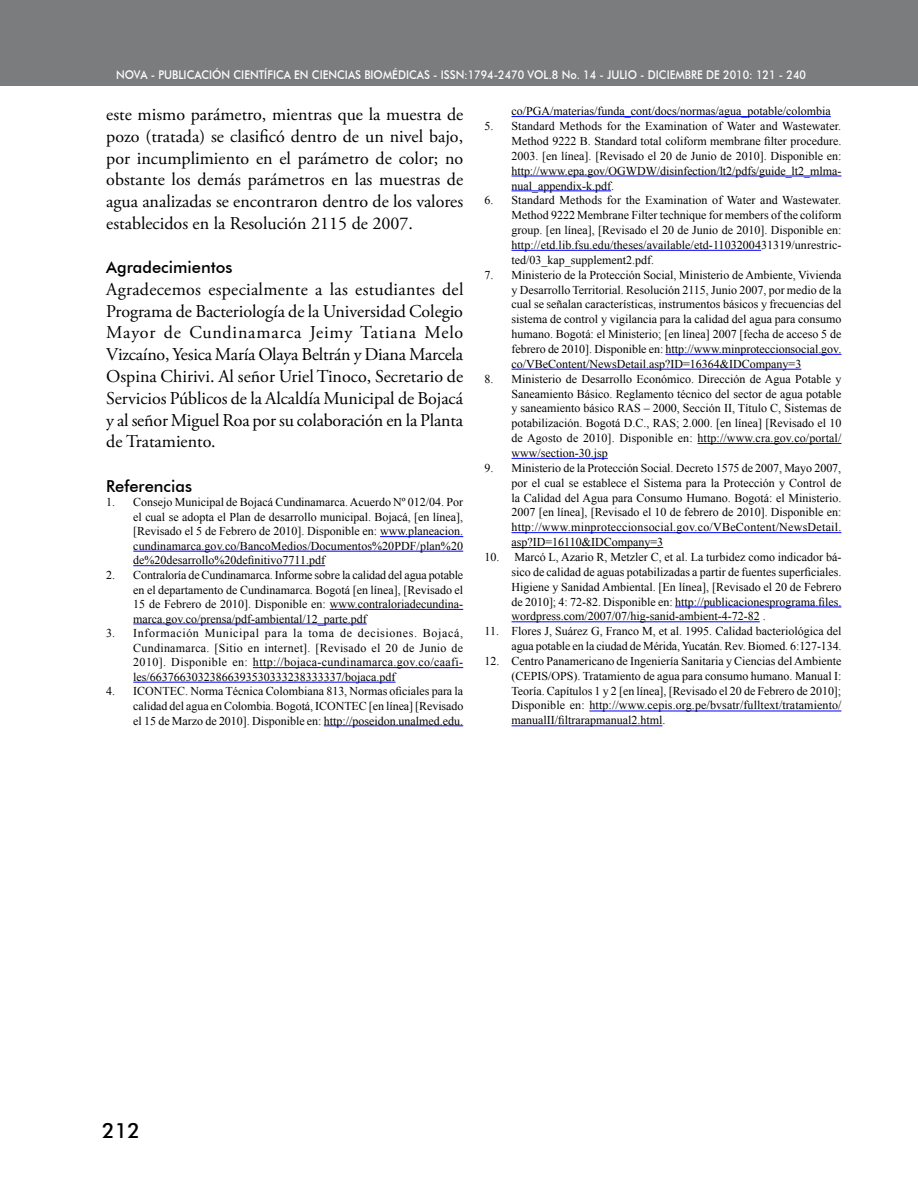
<style>
.page{position:relative;width:918px;height:1188px;background:#fff}
.page>*{position:absolute;margin:0;border:0;box-sizing:border-box;transform-origin:0 0}
.t1{font:500 21px "Futura BT";color:#000}
.t2{font:18px/21.8px "Adobe Garamond Pro";color:#000;text-align:justify}
.t3{font:500 16.5px "Futura BT";color:#000}
.t4{font:12px/14.9px "Times New Roman";color:#000;text-align:justify}
.t5{font:500 12px "Futura BT";color:#fff;scale:.9 1}
</style>
<div class="page">
<div style="left:0;top:0;width:918px;height:86px;background:#7b7c7e"></div>
<hr style="left:380px;top:536px;width:83px;height:1px;background:#00f">
<hr style="left:133px;top:551px;width:330px;height:1px;background:#00f">
<hr style="left:133px;top:565px;width:192px;height:1px;background:#00f">
<hr style="left:330px;top:609px;width:133px;height:1px;background:#00f">
<hr style="left:133px;top:624px;width:234px;height:1px;background:#00f">
<hr style="left:253px;top:667px;width:210px;height:1px;background:#00f">
<hr style="left:133px;top:682px;width:263px;height:1px;background:#00f">
<hr style="left:324px;top:726px;width:139px;height:1px;background:#00f">
<hr style="left:512px;top:116px;width:319px;height:1px;background:#00f">
<hr style="left:512px;top:176px;width:329px;height:1px;background:#00f">
<hr style="left:512px;top:191px;width:99px;height:1px;background:#00f">
<hr style="left:512px;top:250px;width:249px;height:1px;background:#00f">
<hr style="left:666px;top:354px;width:175px;height:1px;background:#00f">
<hr style="left:512px;top:369px;width:289px;height:1px;background:#00f">
<hr style="left:698px;top:443px;width:143px;height:1px;background:#00f">
<hr style="left:512px;top:458px;width:96px;height:1px;background:#00f">
<hr style="left:512px;top:532px;width:329px;height:1px;background:#00f">
<hr style="left:512px;top:547px;width:151px;height:1px;background:#00f">
<hr style="left:675px;top:607px;width:166px;height:1px;background:#00f">
<hr style="left:512px;top:622px;width:248px;height:1px;background:#00f">
<hr style="left:589px;top:711px;width:252px;height:1px;background:#00f">
<hr style="left:512px;top:726px;width:150px;height:1px;background:#00f">
<p class="t5" style="left:116px;top:68px;width:606px">NOVA - Publicación Científica EN CIENCIAS BIOMÉDICAS - ISSN:1794-2470 Vol.8 No. 14 - JULIO - DICIE</p>
<p class="t5" style="left:676px;top:68px;width:147px">MBRE DE 2010: 121 - 240</p>
<p class="t2" style="left:106px;top:104px;width:358px">este mismo parámetro, mientras que la muestra de pozo (tratada) se clasificó dentro de un nivel bajo, por incumplimiento en el parámetro de color; no obstante los demás parámetros en las muestras de agua analizadas se encontraron dentro de los valores establecidos en la Resolución 2115 de 2007.</p>
<h3 class="t3" style="left:106px;top:257px;width:128px">Agradecimientos</h3>
<p class="t2" style="left:106px;top:279px;width:359px">Agradecemos especialmente a las estudiantes del Programa de Bacteriología de la Universidad Colegio Mayor de Cundinamarca Jeimy Tatiana Melo Vizcaíno, Yesica María Olaya Beltrán y Diana Marcela Ospina Chirivi. Al señor Uriel Tinoco, Secretario de Servicios Públicos de la Alcaldía Municipal de Bojacá y al señor Miguel Roa por su colaboración en la Planta de Tratamiento.</p>
<h3 class="t3" style="left:106px;top:476px;width:87px">Referencias</h3>
<p class="t4" style="left:133px;top:495px;width:331px;text-indent:-27px">1. Consejo Municipal de Bojacá Cundinamarca. Acuerdo Nº 012/04. Por el cual se adopta el Plan de desarrollo municipal. Bojacá, [en línea], [Revisado el 5 de Febrero de 2010]. Disponible en: www.planeacion. cundinamarca.gov.co/BancoMedios/Documentos%20PDF/plan%20 de%20desarrollo%20definitivo7711.pdf</p>
<p class="t4" style="left:133px;top:568px;width:331px;text-indent:-27px">2. Contraloría de Cundinamarca. Informe sobre la calidad del agua potable en el departamento de Cundinamarca. Bogotá [en línea], [Revisado el 15 de Febrero de 2010]. Disponible en: www.contraloriadecundina&shy;marca.gov.co/prensa/pdf-ambiental/12_parte.pdf</p>
<p class="t4" style="left:133px;top:626px;width:331px;text-indent:-27px">3. Información Municipal para la toma de decisiones. Bojacá, Cundinamarca. [Sitio en internet]. [Revisado el 20 de Junio de 2010]. Disponible en: http://bojaca-cundinamarca.gov.co/caafi&shy;les/66376630323866393530333238333337/bojaca.pdf</p>
<p class="t4" style="left:133px;top:684px;width:332px;text-indent:-27px">4. ICONTEC. Norma Técnica Colombiana 813, Normas oficiales para la calidad del agua en Colombia. Bogotá, ICONTEC [en línea] [Revisado el 15 de Marzo de 2010]. Disponible en: http://poseidon.unalmed.edu.</p>
<p class="t4" style="left:512px;top:104px;width:321px">co/PGA/materias/funda_cont/docs/normas/agua_potable/colombia</p>
<p class="t4" style="left:512px;top:118px;width:331px;text-indent:-27px">5. Standard Methods for the Examination of Water and Wastewater.<br>Method 9222 B. Standard total coliform membrane filter procedure.<br>2003. [en línea]. [Revisado el 20 de Junio de 2010]. Disponible en: http://www.epa.gov/OGWDW/disinfection/lt2/pdfs/guide_lt2_mlma&shy;nual_appendix-k.pdf.</p>
<p class="t4" style="left:512px;top:193px;width:332px;text-indent:-27px">6. Standard Methods for the Examination of Water and Wastewater.<br>Method 9222 Membrane Filter technique for members of the coliform group. [en línea], [Revisado el 20 de Junio de 2010]. Disponible en: http://etd.lib.fsu.edu/theses/available/etd-1103200431319/unrestric&shy;ted/03_kap_supplement2.pdf.</p>
<p class="t4" style="left:512px;top:267px;width:331px;text-indent:-27px">7. Ministerio de la Protección Social, Ministerio de Ambiente, Vivienda y Desarrollo Territorial. Resolución 2115, Junio 2007, por medio de la cual se señalan características, instrumentos básicos y frecuencias del sistema de control y vigilancia para la calidad del agua para consumo humano. Bogotá: el Ministerio; [en línea] 2007 [fecha de acceso 5 de febrero de 2010]. Disponible en: http://www.minproteccionsocial.gov. co/VBeContent/NewsDetail.asp?ID=16364&amp;IDCompany=3</p>
<p class="t4" style="left:512px;top:371px;width:331px;text-indent:-27px">8. Ministerio de Desarrollo Económico. Dirección de Agua Potable y Saneamiento Básico. Reglamento técnico del sector de agua potable y saneamiento básico RAS – 2000, Sección II, Título C, Sistemas de potabilización. Bogotá D.C., RAS; 2.000. [en línea] [Revisado el 10 de Agosto de 2010]. Disponible en: http://www.cra.gov.co/portal/ www/section-30.jsp</p>
<p class="t4" style="left:512px;top:460px;width:331px;text-indent:-27px">9. Ministerio de la Protección Social. Decreto 1575 de 2007, Mayo 2007, por el cual se establece el Sistema para la Protección y Control de la Calidad del Agua para Consumo Humano. Bogotá: el Ministerio.<br>2007 [en línea], [Revisado el 10 de febrero de 2010]. Disponible en: http://www.minproteccionsocial.gov.co/VBeContent/NewsDetail. asp?ID=16110&amp;IDCompany=3</p>
<p class="t4" style="left:512px;top:549px;width:332px;text-indent:-27px">10. Marcó L, Azario R, Metzler C, et al. La turbidez como indicador bá&shy;sico de calidad de aguas potabilizadas a partir de fuentes superficiales.<br>Higiene y Sanidad Ambiental. [En línea], [Revisado el 20 de Febrero de 2010]; 4: 72-82. Disponible en: http://publicacionesprograma.files. wordpress.com/2007/07/hig-sanid-ambient-4-72-82 .</p>
<p class="t4" style="left:485px;top:624px;width:359px;text-align:right">11. Flores J, Suárez G, Franco M, et al. 1995. Calidad bacteriológica del agua potable en la ciudad de Mérida, Yucatán. Rev. Biomed. 6:127-134.</p>
<p class="t4" style="left:512px;top:653px;width:332px;text-indent:-27px">12. Centro Panamericano de Ingeniería Sanitaria y Ciencias del Ambiente (CEPIS/OPS). Tratamiento de agua para consumo humano. Manual I:<br>Teoría. Capítulos 1 y 2 [en línea], [Revisado el 20 de Febrero de 2010]; Disponible en: http://www.cepis.org.pe/bvsatr/fulltext/tratamiento/ manualII/filtrarapmanual2.html.</p>
<h1 class="t1" style="left:102px;top:1118px;width:40px">212</h1>
</div>
